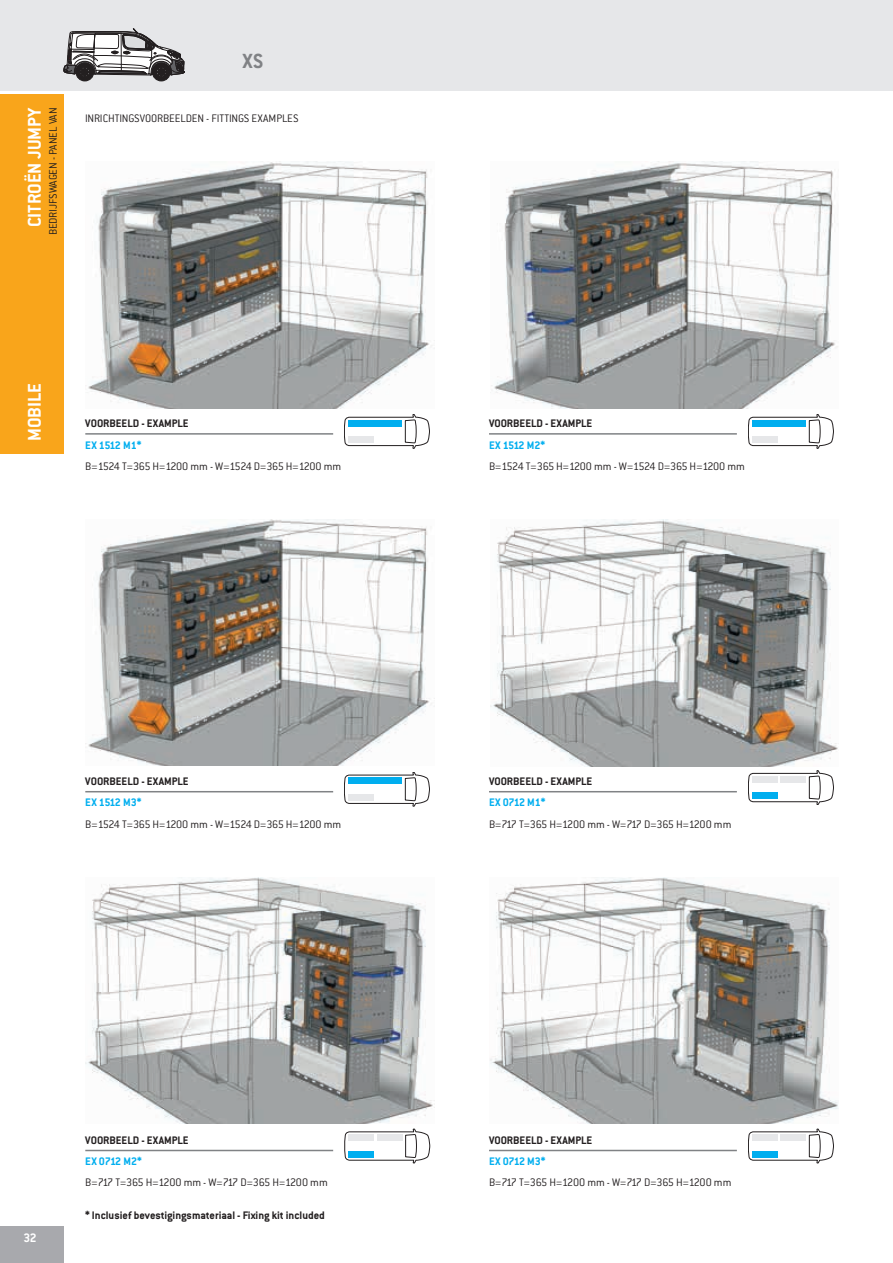
<style>
.page{position:relative;width:893px;height:1263px;background:#fff}
.page>*{position:absolute;margin:0;border:0;box-sizing:border-box;transform-origin:0 0}
.t1{font:700 22.5px "Conduit ITC Pro";color:#808285}
.t2{font:700 20.25px "Conduit ITC Pro";color:#fff}
.t3{font:700 13.5px "Conduit ITC Pro";color:#fff}
.t4{font:300 12px "Conduit ITC Pro";letter-spacing:-.025em;color:#231f20}
.t5{font:700 12px "Conduit ITC Pro";color:#231f20}
.t6{font:300 12px "Conduit ITC Pro";letter-spacing:-.045em;color:#231f20}
.t7{font:700 12px "Conduit ITC Pro";letter-spacing:-.04em;color:#00aeef}
.t8{font:300 12px "Conduit ITC Pro";letter-spacing:-.005em;color:#231f20}
</style>
<div class="page">
<div style="left:0;top:0;width:893px;height:90px;background:#e6e7e9"></div>
<div style="left:0;top:1226px;width:64px;height:37px;background:#a8a9ad"></div>
<div style="left:0;top:95px;width:64px;height:359px;background:#f9a51b"></div>
<img style="left:85px;top:162px;width:348px;height:246px">
<img style="left:85px;top:519px;width:347px;height:247px">
<svg style="left:344px;top:414px;width:86px;height:35px"></svg>
<div style="left:348px;top:420px;width:54px;height:6px;background:#00aeef"></div>
<div style="left:348px;top:437px;width:26px;height:6px;background:#e6e7e9"></div>
<svg style="left:344px;top:772px;width:86px;height:34px"></svg>
<div style="left:348px;top:778px;width:54px;height:6px;background:#00aeef"></div>
<div style="left:348px;top:794px;width:26px;height:7px;background:#e6e7e9"></div>
<svg style="left:748px;top:414px;width:86px;height:35px"></svg>
<div style="left:752px;top:420px;width:54px;height:6px;background:#00aeef"></div>
<div style="left:752px;top:437px;width:26px;height:6px;background:#e6e7e9"></div>
<svg style="left:748px;top:1129px;width:86px;height:34px"></svg>
<div style="left:780px;top:1134px;width:26px;height:7px;background:#e6e7e9"></div>
<div style="left:752px;top:1134px;width:26px;height:7px;background:#e6e7e9"></div>
<div style="left:752px;top:1151px;width:26px;height:6px;background:#00aeef"></div>
<svg style="left:344px;top:1129px;width:86px;height:34px"></svg>
<div style="left:377px;top:1134px;width:25px;height:7px;background:#e6e7e9"></div>
<div style="left:349px;top:1134px;width:25px;height:7px;background:#e6e7e9"></div>
<div style="left:349px;top:1151px;width:25px;height:6px;background:#00aeef"></div>
<svg style="left:748px;top:770px;width:86px;height:35px"></svg>
<div style="left:780px;top:776px;width:26px;height:6px;background:#e6e7e9"></div>
<div style="left:752px;top:776px;width:26px;height:6px;background:#e6e7e9"></div>
<div style="left:752px;top:793px;width:26px;height:6px;background:#00aeef"></div>
<div style="left:76px;top:63px;width:18px;height:18px;background:#231f20;border-radius:50%"></div>
<div style="left:76px;top:63px;width:18px;height:18px;border:1px solid #231f20;border-radius:50%"></div>
<div style="left:77px;top:64px;width:16px;height:16px;border:1px solid #231f20;border-radius:50%"></div>
<div style="left:79px;top:66px;width:11px;height:12px;border:1px solid #231f20;border-radius:50%"></div>
<div style="left:152px;top:63px;width:18px;height:18px;background:#231f20;border-radius:50%"></div>
<div style="left:152px;top:63px;width:18px;height:18px;border:1px solid #231f20;border-radius:50%"></div>
<div style="left:153px;top:64px;width:16px;height:16px;border:1px solid #231f20;border-radius:50%"></div>
<div style="left:156px;top:66px;width:11px;height:12px;border:1px solid #231f20;border-radius:50%"></div>
<svg style="left:64px;top:29px;width:121px;height:48px"></svg>
<img style="left:490px;top:520px;width:348px;height:246px">
<img style="left:490px;top:877px;width:349px;height:247px">
<img style="left:85px;top:877px;width:348px;height:247px">
<img style="left:491px;top:162px;width:347px;height:246px">
<hr style="left:489px;top:433px;width:248px;height:2px;background:#808285">
<hr style="left:489px;top:791px;width:248px;height:1px;background:#808285">
<hr style="left:489px;top:1150px;width:248px;height:1px;background:#808285">
<hr style="left:85px;top:433px;width:248px;height:2px;background:#808285">
<hr style="left:85px;top:791px;width:248px;height:1px;background:#808285">
<hr style="left:85px;top:1150px;width:248px;height:1px;background:#808285">
<h1 class="t1" style="left:243px;top:48px;width:22px">XS</h1>
<h2 class="t2" style="left:23px;top:227px;width:122px;rotate:-90deg">CITROËN JUMPY</h2>
<p class="t8" style="left:47px;top:235px;width:129px;rotate:-90deg">BEDRIJFSWAGEN - PANEL VAN</p>
<p class="t4" style="left:85px;top:112px;width:215px">INRICHTINGSVOORBEELDEN - FITTINGS EXAMPLES</p>
<h2 class="t2" style="left:23px;top:441px;width:59px;rotate:-90deg">MOBILE</h2>
<p class="t5" style="left:85px;top:417px;width:105px">VOORBEELD - EXAMPLE</p>
<p class="t7" style="left:85px;top:438px;width:58px">EX 1512 M1*</p>
<p class="t4" style="left:85px;top:460px;width:257px">B=1524 T=365 H=1200 mm - W=1524 D=365 H=1200 mm</p>
<p class="t5" style="left:85px;top:774px;width:105px">VOORBEELD - EXAMPLE</p>
<p class="t7" style="left:85px;top:796px;width:58px">EX 1512 M3*</p>
<p class="t4" style="left:85px;top:817px;width:257px">B=1524 T=365 H=1200 mm - W=1524 D=365 H=1200 mm</p>
<p class="t5" style="left:489px;top:417px;width:105px">VOORBEELD - EXAMPLE</p>
<p class="t7" style="left:489px;top:438px;width:58px">EX 1512 M2*</p>
<p class="t4" style="left:489px;top:460px;width:257px">B=1524 T=365 H=1200 mm - W=1524 D=365 H=1200 mm</p>
<p class="t5" style="left:489px;top:774px;width:105px">VOORBEELD - EXAMPLE</p>
<p class="t7" style="left:489px;top:796px;width:58px">EX 0712 M1*</p>
<p class="t6" style="left:489px;top:817px;width:244px">B=717 T=365 H=1200 mm - W=717 D=365 H=1200 mm</p>
<p class="t3" style="left:23px;top:1229px;width:15px">32</p>
<p class="t5" style="left:85px;top:1133px;width:105px">VOORBEELD - EXAMPLE</p>
<p class="t5" style="left:489px;top:1133px;width:105px">VOORBEELD - EXAMPLE</p>
<p class="t7" style="left:85px;top:1154px;width:58px">EX 0712 M2*</p>
<p class="t7" style="left:489px;top:1154px;width:58px">EX 0712 M3*</p>
<p class="t6" style="left:85px;top:1176px;width:244px">B=717 T=365 H=1200 mm - W=717 D=365 H=1200 mm</p>
<p class="t5" style="left:85px;top:1209px;width:241px">* Inclusief bevestigingsmateriaal - Fixing kit included</p>
<p class="t6" style="left:489px;top:1176px;width:244px">B=717 T=365 H=1200 mm - W=717 D=365 H=1200 mm</p>
</div>
